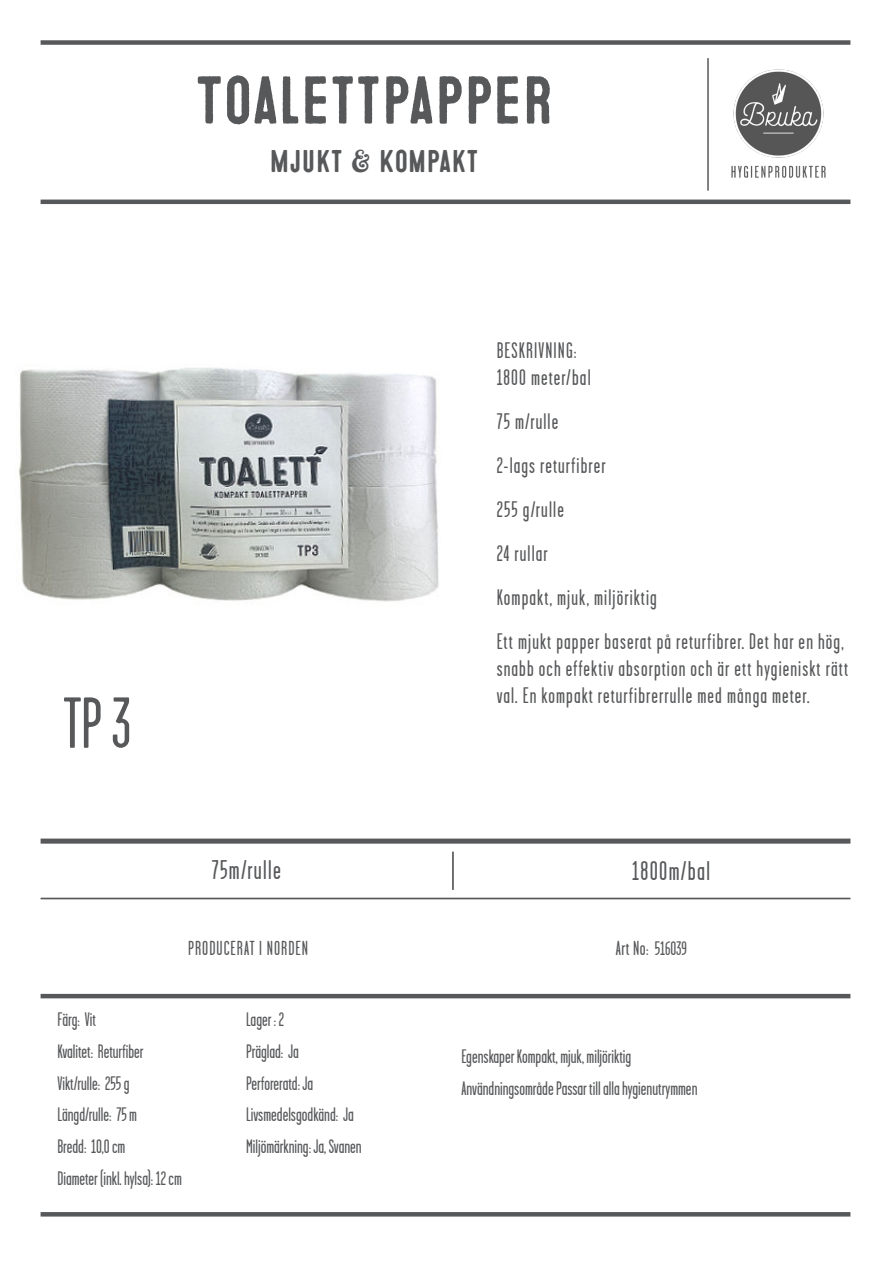
<style>
.page{position:relative;width:893px;height:1263px;background:#fff}
.page>*{position:absolute;margin:0;border:0;box-sizing:border-box;transform-origin:0 0}
.t1{font:72px "Garage Gothic";color:#57585a}
.t2{font:67.5px "Microbrew One";color:#57585a}
.t3{font:31.5px "Microbrew One";color:#57585a}
.t4{font:27px "Garage Gothic";letter-spacing:.05em;color:#57585a}
.t5{font:22.5px/27px "Garage Gothic";letter-spacing:.05em;color:#57585a}
.t6{font:20.25px "Garage Gothic";letter-spacing:.05em;color:#57585a}
.t7{font:19.5px "Garage Gothic";color:#57585a}
.s1{font-size:19.5px}
</style>
<div class="page">
<img style="left:732px;top:69px;width:94px;height:108px">
<hr style="left:707px;top:58px;width:2px;height:133px;background:#231f20">
<div style="left:41px;top:838px;width:809px;height:6px;background:#57585a"></div>
<hr style="left:41px;top:898px;width:809px;height:1px;background:#57585a">
<hr style="left:452px;top:852px;width:2px;height:38px;background:#57585a">
<div style="left:41px;top:40px;width:809px;height:5px;background:#57585a"></div>
<hr style="left:41px;top:1212px;width:809px;height:4px;background:#57585a">
<hr style="left:41px;top:200px;width:809px;height:4px;background:#57585a">
<hr style="left:41px;top:994px;width:809px;height:4px;background:#57585a">
<img style="left:19px;top:367px;width:420px;height:235px">
<p class="t2" style="left:195px;top:62px;width:360px">TOALETTPAPPER</p>
<p class="t3" style="left:269px;top:143px;width:211px">MJUKT &amp; KOMPAKT</p>
<p class="t1" style="left:64px;top:686px;width:69px">TP 3</p>
<p class="t4" style="left:212px;top:856px;width:71px">75m/rulle</p>
<p class="t6" style="left:188px;top:937px;width:122px">PRODUCERAT I NORDEN</p>
<p class="t5" style="left:497px;top:337px;width:95px">BESKRIVNING:<br>1800 meter/bal</p>
<p class="t5" style="left:497px;top:408px;width:63px">75 m/rulle</p>
<p class="t5" style="left:497px;top:452px;width:110px">2-lags returfibrer</p>
<p class="t5" style="left:497px;top:496px;width:69px">255 g/rulle</p>
<p class="t5" style="left:497px;top:540px;width:52px">24 rullar</p>
<p class="t5" style="left:497px;top:584px;width:162px">Kompakt, mjuk, miljöriktig</p>
<p class="t5" style="left:497px;top:628px;width:353px">Ett mjukt papper baserat på returfibrer. Det har en hög, snabb och effektiv absorption och är ett hygieniskt rätt val. En kompakt returfibrerrulle med många meter.</p>
<p class="t4" style="left:632px;top:857px;width:79px">1800m/bal</p>
<p class="t6" style="left:616px;top:937px;width:73px">Art No: <span class="s1">516039</span></p>
<p class="t7" style="left:57px;top:1009px;width:40px">Färg: Vit</p>
<p class="t7" style="left:57px;top:1041px;width:88px">Kvalitet: Returfiber</p>
<p class="t7" style="left:57px;top:1073px;width:74px">Vikt/rulle: 255 g</p>
<p class="t7" style="left:57px;top:1105px;width:81px">Längd/rulle: 75 m</p>
<p class="t7" style="left:57px;top:1137px;width:69px">Bredd: 10,0 cm</p>
<p class="t7" style="left:57px;top:1168px;width:126px">Diameter (inkl. hylsa): 12 cm</p>
<p class="t7" style="left:246px;top:1009px;width:39px">Lager : 2</p>
<p class="t7" style="left:246px;top:1041px;width:54px">Präglad: Ja</p>
<p class="t7" style="left:246px;top:1073px;width:69px">Perforeratd: Ja</p>
<p class="t7" style="left:246px;top:1105px;width:109px">Livsmedelsgodkänd: Ja</p>
<p class="t7" style="left:246px;top:1137px;width:117px">Miljömärkning: Ja, Svanen</p>
<p class="t7" style="left:461px;top:1046px;width:171px">Egenskaper Kompakt, mjuk, miljöriktig</p>
<p class="t7" style="left:461px;top:1078px;width:238px">Användningsområde Passar till alla hygienutrymmen</p>
</div>
